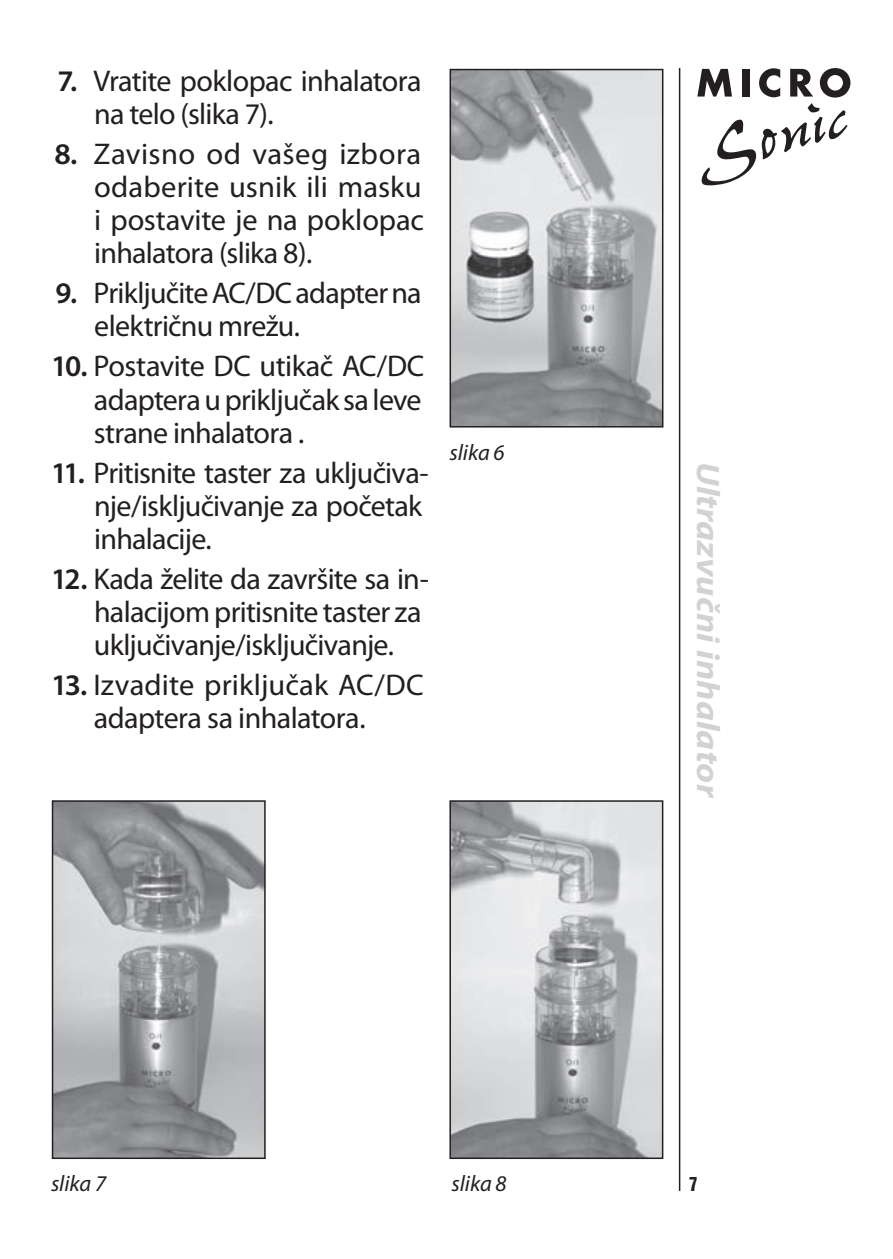
<style>
.page{position:relative;width:893px;height:1259px;background:#fff}
.page>*{position:absolute;margin:0;border:0;box-sizing:border-box;transform-origin:0 0}
.t1{font:italic 700 32.4px "Myriad Pro";letter-spacing:.005em;color:#d1d2d4;scale:1.11 1}
.t2{font:30px/33.3px "Myriad Pro";letter-spacing:-.025em;color:#231f20}
.t3{font:italic 22.5px "Myriad Pro";letter-spacing:-.005em;color:#231f20}
.t4{font:21px "Nimbus San DEE Blac Cond";color:#231f20}
.s1{font-weight:600}
</style>
<div class="page">
<hr style="left:679px;top:68px;width:1px;height:1123px;background:#231f20">
<svg style="left:697px;top:68px;width:153px;height:117px"></svg>
<img style="left:453px;top:72px;width:207px;height:352px">
<div style="left:450px;top:69px;width:213px;height:358px;border:2px solid #231f20"></div>
<img style="left:55px;top:803px;width:208px;height:353px">
<div style="left:52px;top:800px;width:214px;height:359px;border:2px solid #231f20"></div>
<img style="left:452px;top:803px;width:208px;height:353px">
<div style="left:449px;top:800px;width:214px;height:359px;border:2px solid #231f20"></div>
<p class="t2" style="left:94px;top:64px;width:329px;text-indent:-37px"><span class="s1">7.</span> Vratite poklopac inhalatora na telo (slika 7).</p>
<p class="t2" style="left:94px;top:137px;width:331px;text-align:justify;text-indent:-40px"><span class="s1">8.</span> Zavisno od vašeg izbora odaberite usnik ili masku i postavite je na poklopac inhalatora (slika 8).</p>
<p class="t2" style="left:94px;top:277px;width:329px;text-indent:-39px"><span class="s1">9.</span> Priključite AC/DC adapter na električnu mrežu.</p>
<p class="t2" style="left:94px;top:350px;width:332px;text-align:justify;text-indent:-43px"><span class="s1">10.</span> Postavite DC utikač AC/DC adaptera u priključak sa leve strane inhalatora .</p>
<p class="t2" style="left:94px;top:456px;width:336px;text-indent:-43px"><span class="s1">11.</span> Pritisnite taster za uključiva&shy;nje/isključivanje za početak inhalacije.</p>
<p class="t2" style="left:94px;top:563px;width:337px;text-indent:-43px"><span class="s1">12.</span> Kada želite da završite sa in&shy;halacijom pritisnite taster za uključivanje/isključivanje.</p>
<p class="t2" style="left:51px;top:669px;width:374px;text-align:center"><span class="s1">13.</span> Izvadite priključak AC/DC adaptera sa inhalatora.</p>
<p class="t3" style="left:450px;top:440px;width:57px">slika 6</p>
<p class="t3" style="left:51px;top:1171px;width:57px">slika 7</p>
<p class="t3" style="left:451px;top:1171px;width:57px">slika 8</p>
<p class="t1" style="left:726px;top:462px;width:304px;rotate:90deg">Ultrazvučni inhalator</p>
<p class="t4" style="left:689px;top:1172px;width:11px">7</p>
</div>
